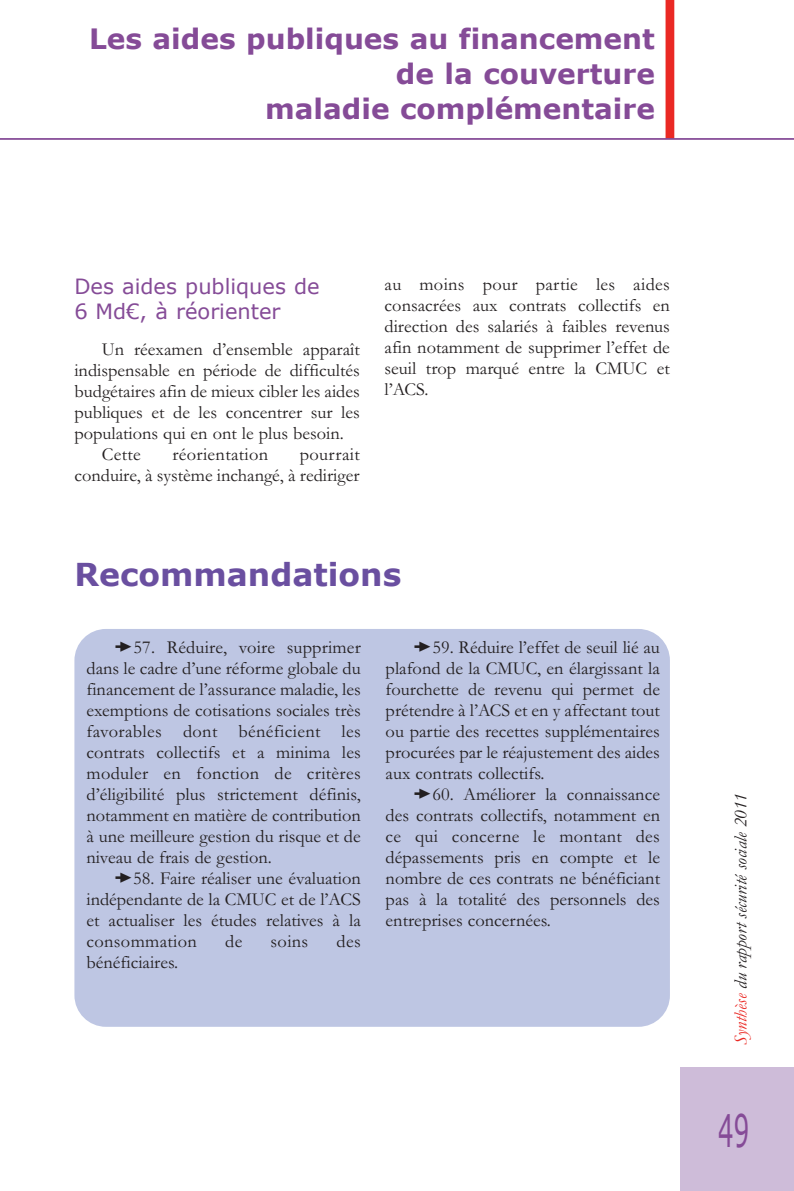
<style>
.page{position:relative;width:794px;height:1191px;background:#fff}
.page>*{position:absolute;margin:0;border:0;box-sizing:border-box;transform-origin:0 0}
.t1{font:44.8px "Verdana";color:#854b97;scale:.55 1}
.t2{font:700 31.5px "Verdana";color:#6a4fa0}
.t3{font:700 28px/35px "Verdana";color:#854b97;text-align:right}
.t4{font:21px/25.2px "Verdana";color:#854b97}
.t5{font:18.38px/21px "Garamond";color:#231f20;text-align:justify}
.t6{font:italic 18.38px "Garamond";color:#231f20}
.s1{color:#ea2924}
</style>
<div class="page">
<div style="left:665px;top:1px;width:9px;height:138px;background:#ea2924"></div>
<div style="left:680px;top:1067px;width:113px;height:124px;background:#cebcd9"></div>
<hr style="left:0;top:138px;width:793px;height:2px;background:#854b97">
<div style="left:74px;top:629px;width:596px;height:397px;background:#bec6e3;border-radius:32px"></div>
<h3 class="t3" style="left:89px;top:21px;width:567px">Les aides publiques au financement de la couverture<br>maladie complémentaire</h3>
<p class="t4" style="left:74px;top:273px;width:247px">Des aides publiques de<br>6 Md€, à réorienter</p>
<p class="t5" style="left:102px;top:338px;width:259px">Un réexamen d’ensemble apparaît</p>
<p class="t5" style="left:74px;top:359px;width:287px">indispensable en période de difficultés</p>
<p class="t5" style="left:74px;top:380px;width:287px">budgétaires afin de mieux cibler les aides</p>
<p class="t5" style="left:74px;top:401px;width:287px">publiques et de les concentrer sur les</p>
<p class="t5" style="left:74px;top:422px;width:271px">populations qui en ont le plus besoin.</p>
<p class="t5" style="left:102px;top:443px;width:41px">Cette</p>
<p class="t5" style="left:172px;top:443px;width:97px">réorientation</p>
<p class="t5" style="left:74px;top:443px;width:287px;text-align:right">pourrait<br>conduire, à système inchangé, à rediriger</p>
<p class="t5" style="left:384px;top:273px;width:287px">au moins pour partie les aides consacrées aux contrats collectifs en direction des salariés à faibles revenus afin notamment de supprimer l’effet de seuil trop marqué entre la CMUC et l’ACS.</p>
<h2 class="t2" style="left:74px;top:555px;width:328px">Recommandations</h2>
<p class="t5" style="left:86px;top:636px;width:276px;text-indent:47px">57. Réduire, voire supprimer dans le cadre d’une réforme globale du financement de l’assurance maladie, les exemptions de cotisations sociales très favorables dont bénéficient les contrats collectifs et a minima les moduler en fonction de critères d’éligibilité plus strictement définis, notamment en matière de contribution à une meilleure gestion du risque et de niveau de frais de gestion.</p>
<p class="t5" style="left:86px;top:867px;width:276px;text-indent:47px">58. Faire réaliser une évaluation indépendante de la CMUC et de l’ACS et actualiser les études relatives à la consommation</p>
<p class="t5" style="left:225px;top:930px;width:19px">de</p>
<p class="t5" style="left:270px;top:930px;width:39px">soins</p>
<p class="t5" style="left:336px;top:930px;width:26px">des</p>
<p class="t5" style="left:86px;top:951px;width:93px">bénéficiaires.</p>
<p class="t5" style="left:386px;top:636px;width:276px;text-indent:47px">59. Réduire l’effet de seuil lié au plafond de la CMUC, en élargissant la fourchette de revenu qui permet de prétendre à l’ACS et en y affectant tout ou partie des recettes supplémentaires procurées par le réajustement des aides aux contrats collectifs.</p>
<p class="t5" style="left:386px;top:783px;width:276px;text-indent:47px">60. Améliorer la connaissance des contrats collectifs, notamment en ce qui concerne le montant des dépassements pris en compte et le nombre de ces contrats ne bénéficiant pas à la totalité des personnels des entreprises concernées.</p>
<p class="t6" style="left:728px;top:1045px;width:254px;rotate:-90deg"><span class="s1">Synthèse</span> du rapport sécurité sociale 2011</p>
<h1 class="t1" style="left:718px;top:1102px;width:58px">49</h1>
</div>
